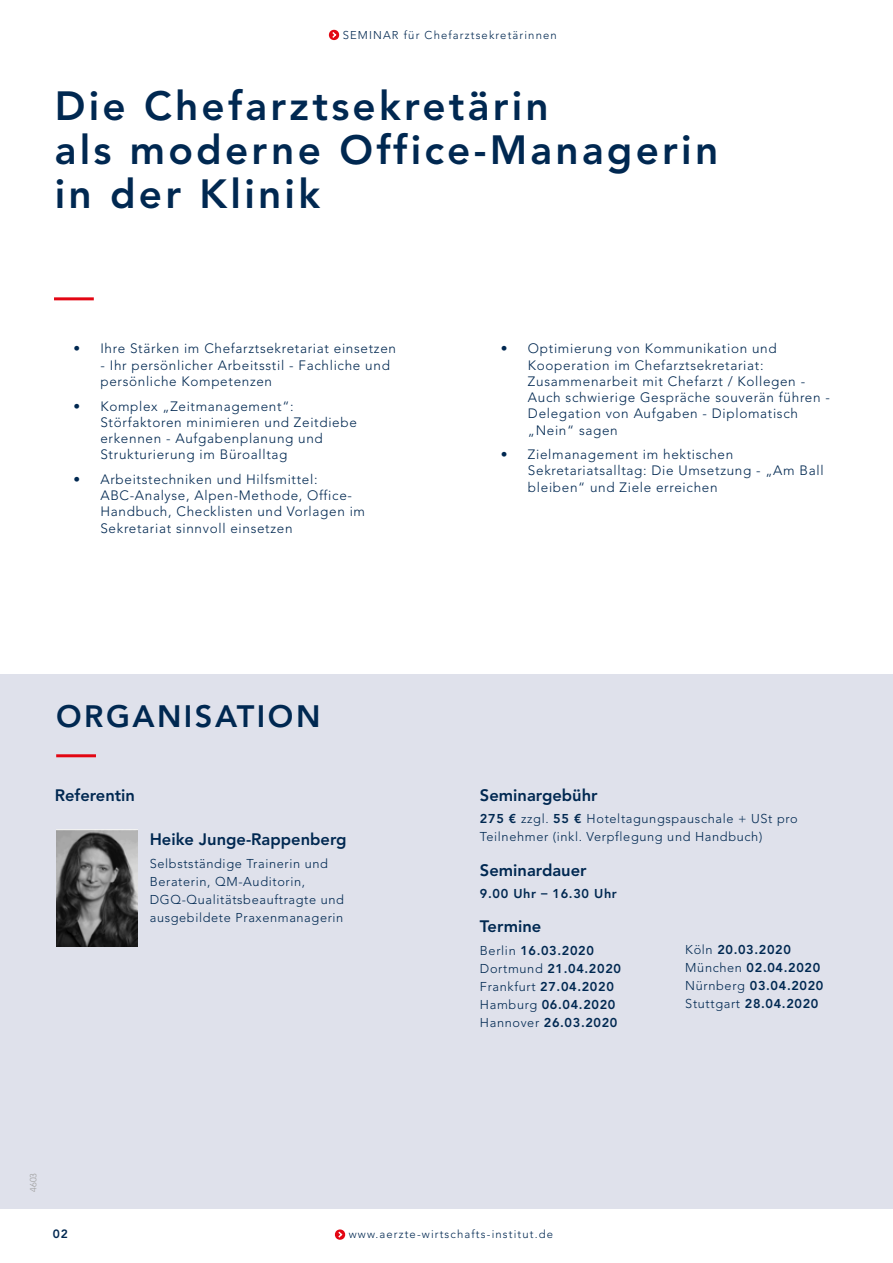
<style>
.page{position:relative;width:893px;height:1263px;background:#fff}
.page>*{position:absolute;margin:0;border:0;box-sizing:border-box;transform-origin:0 0}
.t1{font:800 40.5px/44.1px "Avenir LT Std";letter-spacing:.08em;color:#002851}
.t2{font:800 30.75px "Avenir LT Std";letter-spacing:.08em;color:#002851}
.t3{font:800 16.5px "Avenir LT Std";color:#002851}
.t4{font:300 13.5px/16.2px "Avenir LT Std";letter-spacing:.05em;color:#002851}
.t5{font:300 12.75px/18px "Avenir LT Std";letter-spacing:.05em;color:#002851}
.t6{font:800 12.75px/18px "Avenir LT Std";letter-spacing:.05em;color:#002851}
.t7{font:800 12px "Avenir LT Std";color:#002851}
.t8{font:300 11.25px "Avenir LT Std";letter-spacing:.1em;color:#002851}
.t9{font:300 9px "Avenir LT Std";color:#9d9d9c}
.s1{font-weight:800}
.s2{font-weight:300}
</style>
<div class="page">
<div style="left:0;top:674px;width:893px;height:535px;background:#dfe1eb"></div>
<hr style="left:54px;top:297px;width:40px;height:3px;background:#e30613">
<hr style="left:56px;top:754px;width:40px;height:3px;background:#e30613">
<img style="left:56px;top:830px;width:82px;height:116px">
<svg style="left:328px;top:29px;width:12px;height:12px"></svg>
<svg style="left:334px;top:1229px;width:12px;height:11px"></svg>
<p class="t8" style="left:343px;top:29px;width:216px">SEMINAR für Chefarztsekretärinnen</p>
<h1 class="t1" style="left:55px;top:84px;width:665px">Die Chefarztsekretärin<br>als moderne Office-Managerin in der Klinik</h1>
<p class="t4" style="left:73px;top:341px;width:324px">• Ihre Stärken im Chefarztsekretariat einsetzen</p>
<p class="t4" style="left:100px;top:357px;width:291px">- Ihr persönlicher Arbeitsstil - Fachliche und persönliche Kompetenzen</p>
<p class="t4" style="left:100px;top:398px;width:258px;text-indent:-27px">• Komplex „Zeitmanagement“:<br>Störfaktoren minimieren und Zeitdiebe erkennen - Aufgabenplanung und Strukturierung im Büroalltag</p>
<p class="t4" style="left:100px;top:471px;width:266px;text-indent:-27px">• Arbeitstechniken und Hilfsmittel:<br>ABC-Analyse, Alpen-Methode, Office-Handbuch, Checklisten und Vorlagen im Sekretariat sinnvoll einsetzen</p>
<p class="t4" style="left:528px;top:341px;width:303px;text-indent:-27px">• Optimierung von Kommunikation und Kooperation im Chefarztsekretariat:<br>Zusammenarbeit mit Chefarzt / Kollegen - Auch schwierige Gespräche souverän führen - Delegation von Aufgaben - Diplomatisch „Nein“ sagen</p>
<p class="t4" style="left:528px;top:446px;width:297px;text-indent:-27px">• Zielmanagement im hektischen<br>Sekretariatsalltag: Die Umsetzung - „Am Ball bleiben“ und Ziele erreichen</p>
<h2 class="t2" style="left:56px;top:698px;width:266px">ORGANISATION</h2>
<p class="t3" style="left:55px;top:785px;width:82px">Referentin</p>
<p class="t3" style="left:150px;top:830px;width:198px">Heike Junge-Rappenberg</p>
<p class="t5" style="left:150px;top:854px;width:196px">Selbstständige Trainerin und<br>Beraterin, QM-Auditorin,<br>DGQ-Qualitätsbeauftragte und ausgebildete Praxenmanagerin</p>
<p class="t3" style="left:480px;top:785px;width:119px">Seminargebühr</p>
<p class="t5" style="left:480px;top:810px;width:319px"><span class="s1">275 €</span> zzgl. <span class="s1">55 €</span> Hoteltagungspauschale + USt pro<br>Teilnehmer (inkl. Verpflegung und Handbuch)</p>
<p class="t3" style="left:480px;top:860px;width:108px">Seminardauer</p>
<p class="t6" style="left:480px;top:884px;width:138px">9.00 Uhr – 16.30 Uhr</p>
<p class="t3" style="left:480px;top:917px;width:63px">Termine</p>
<p class="t6" style="left:480px;top:941px;width:143px"><span class="s2">Berlin</span> 16.03.2020<br><span class="s2">Dortmund</span> 21.04.2020<br><span class="s2">Frankfurt</span> 27.04.2020<br><span class="s2">Hamburg</span> 06.04.2020<br><span class="s2">Hannover</span> 26.03.2020</p>
<p class="t6" style="left:685px;top:941px;width:140px"><span class="s2">Köln</span> 20.03.2020<br><span class="s2">München</span> 02.04.2020<br><span class="s2">Nürnberg</span> 03.04.2020<br><span class="s2">Stuttgart</span> 28.04.2020</p>
<p class="t9" style="left:28px;top:1192px;width:20px;rotate:-90deg">4603</p>
<p class="t7" style="left:53px;top:1227px;width:17px">02</p>
<p class="t8" style="left:349px;top:1227px;width:206px">www.aerzte-wirtschafts-institut.de</p>
</div>
